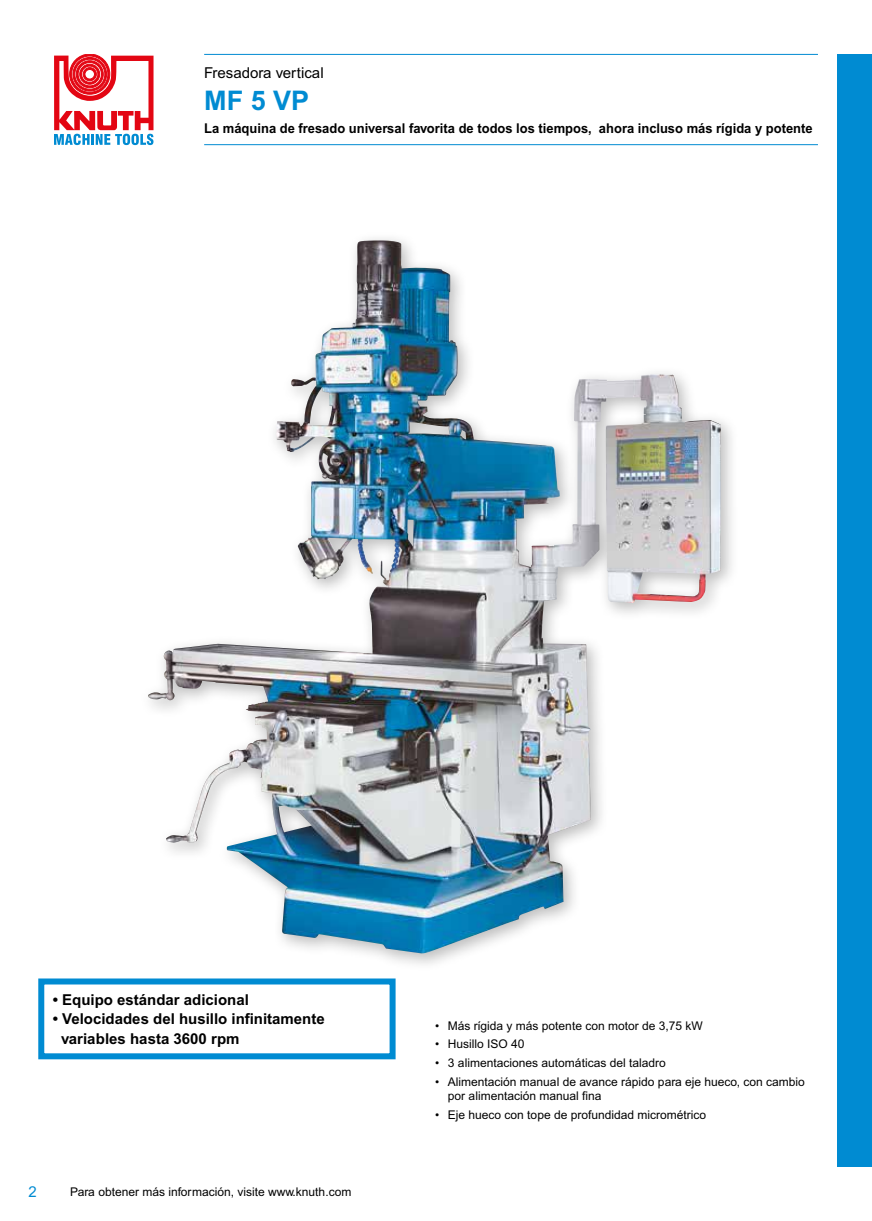
<style>
.page{position:relative;width:872px;height:1221px;background:#fff}
.page>*{position:absolute;margin:0;border:0;box-sizing:border-box;transform-origin:0 0}
.t1{font:700 27px "Arial MT Pro";color:#008bd2}
.t2{font:700 15px/19.5px "Arial MT Pro";color:#000}
.t3{font:15px "Arial MT Pro";color:#000}
.t4{font:15px "Arial MT Pro";color:#008bd2}
.t5{font:700 13.5px "Arial MT Pro";color:#000;scale:.96 1}
.t6{font:12px/14.4px "Arial MT Pro";color:#000}
</style>
<div class="page">
<div style="left:838px;top:54px;width:34px;height:1112px;background:#008bd2"></div>
<svg style="left:54px;top:54px;width:99px;height:91px"></svg>
<hr style="left:204px;top:54px;width:614px;height:1px;background:#008bd2">
<hr style="left:204px;top:144px;width:614px;height:1px;background:#008bd2">
<div style="left:139px;top:231px;width:600px;height:740px;background:#000;opacity:.26"></div>
<img style="left:275px;top:241px;width:86px;height:338px">
<div style="left:38px;top:978px;width:357px;height:81px;background:#fff;border:6px solid #008bd2"></div>
<p class="t3" style="left:204px;top:64px;width:121px">Fresadora vertical</p>
<h1 class="t1" style="left:204px;top:84px;width:107px">MF 5 VP</h1>
<p class="t5" style="left:204px;top:120px;width:635px">La máquina de fresado universal favorita de todos los tiempos, ahora incluso más rígida y potente</p>
<p class="t2" style="left:53px;top:990px;width:198px">• Equipo estándar adicional</p>
<p class="t2" style="left:61px;top:1009px;width:265px;text-indent:-8px">• Velocidades del husillo infinitamente variables hasta 3600 rpm</p>
<p class="t6" style="left:435px;top:1018px;width:269px">• Más rígida y más potente con motor de 3,75 kW</p>
<p class="t6" style="left:435px;top:1037px;width:91px">• Husillo ISO 40</p>
<p class="t6" style="left:435px;top:1056px;width:232px">• 3 alimentaciones automáticas del taladro</p>
<p class="t6" style="left:448px;top:1074px;width:358px;text-indent:-13px">• Alimentación manual de avance rápido para eje hueco, con cambio por alimentación manual fina</p>
<p class="t6" style="left:435px;top:1107px;width:272px">• Eje hueco con tope de profundidad micrométrico</p>
<p class="t4" style="left:28px;top:1182px;width:10px">2</p>
<p class="t6" style="left:70px;top:1184px;width:283px">Para obtener más información, visite www.knuth.com</p>
</div>
